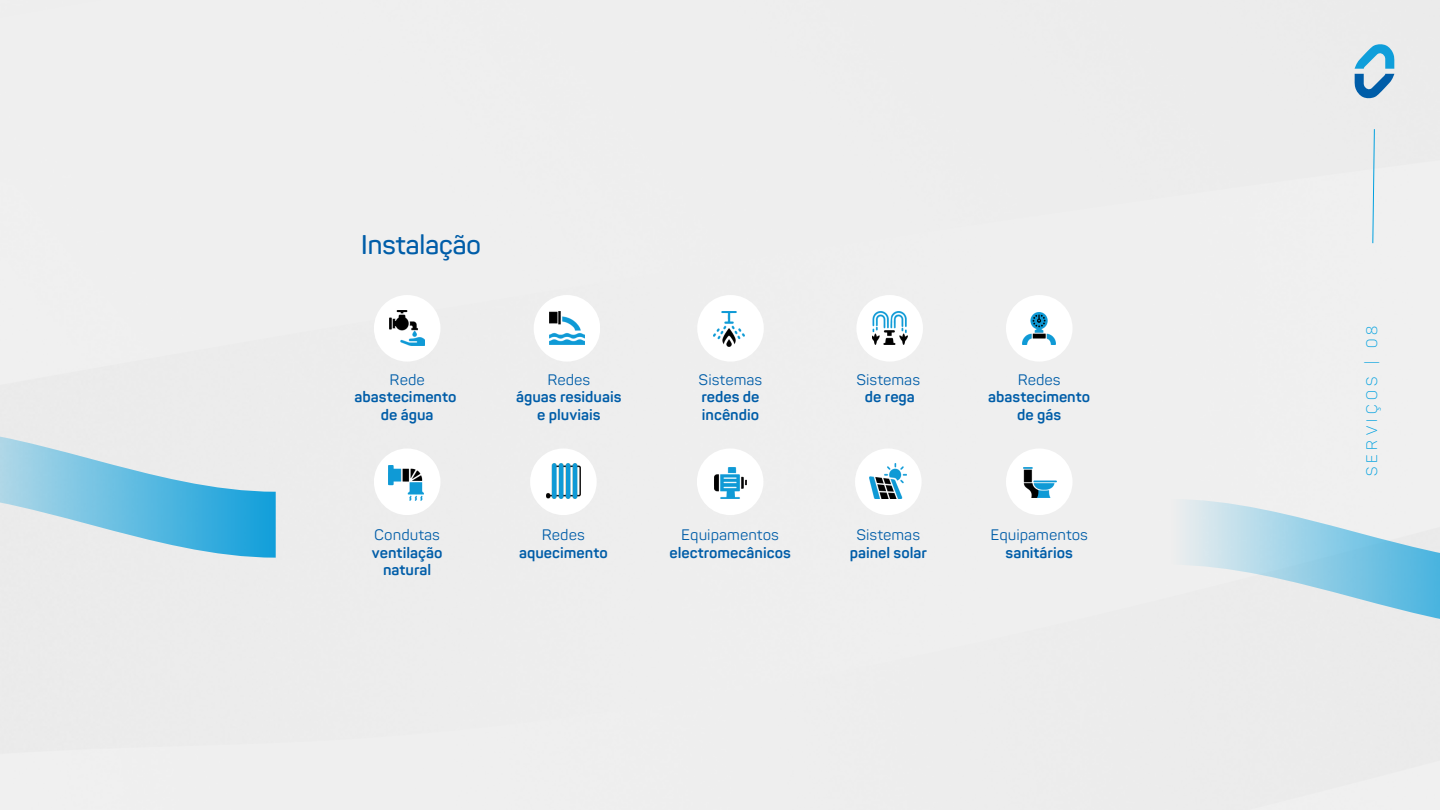
<style>
.page{position:relative;width:1440px;height:810px;background:#fff}
.page>*{position:absolute;margin:0;border:0;box-sizing:border-box;transform-origin:0 0}
.t1{font:600 26.7px "Panton";color:#005da8}
.t2{font:700 15px/17.2px "Panton";color:#005da8;text-align:center}
.t3{font:15px "Panton";color:#005da8}
.t4{font:300 15px "Panton";letter-spacing:.3em;color:#00a0df}
</style>
<div class="page">
<svg style="left:1372px;top:128px;width:3px;height:116px"></svg>
<svg style="left:0;top:426px;width:276px;height:132px;background:#a5d3e6"></svg>
<svg style="left:1170px;top:499px;width:270px;height:132px"></svg>
<svg style="left:1355px;top:44px;width:39px;height:54px;background:#81b8d7"></svg>
<img style="left:549px;top:312px;width:36px;height:33px">
<img style="left:872px;top:312px;width:35px;height:33px">
<img style="left:390px;top:311px;width:35px;height:34px">
<img style="left:714px;top:312px;width:31px;height:34px">
<img style="left:715px;top:467px;width:31px;height:32px">
<img style="left:1024px;top:467px;width:32px;height:31px">
<img style="left:388px;top:466px;width:35px;height:34px">
<img style="left:547px;top:464px;width:33px;height:34px">
<img style="left:869px;top:463px;width:38px;height:35px">
<img style="left:1023px;top:313px;width:33px;height:32px">
<h1 class="t1" style="left:361px;top:229px;width:121px">Instalação</h1>
<p class="t3" style="left:390px;top:371px;width:37px">Rede</p>
<p class="t2" style="left:355px;top:389px;width:104px">abastecimento de água</p>
<p class="t3" style="left:374px;top:526px;width:67px">Condutas</p>
<p class="t2" style="left:372px;top:544px;width:72px">ventilação natural</p>
<p class="t3" style="left:547px;top:371px;width:44px">Redes</p>
<p class="t2" style="left:516px;top:389px;width:107px">águas residuais e pluviais</p>
<p class="t3" style="left:542px;top:526px;width:44px">Redes</p>
<p class="t2" style="left:519px;top:544px;width:90px">aquecimento</p>
<p class="t3" style="left:699px;top:371px;width:65px">Sistemas</p>
<p class="t2" style="left:701px;top:389px;width:60px;text-align:left">redes de incêndio</p>
<p class="t3" style="left:681px;top:526px;width:99px">Equipamentos</p>
<p class="t2" style="left:669px;top:544px;width:123px">electromecânicos</p>
<p class="t3" style="left:856px;top:371px;width:65px">Sistemas</p>
<p class="t2" style="left:865px;top:389px;width:52px">de rega</p>
<p class="t3" style="left:856px;top:526px;width:65px">Sistemas</p>
<p class="t2" style="left:850px;top:544px;width:79px">painel solar</p>
<p class="t3" style="left:1018px;top:371px;width:44px">Redes</p>
<p class="t2" style="left:988px;top:389px;width:104px">abastecimento de gás</p>
<p class="t3" style="left:990px;top:526px;width:99px">Equipamentos</p>
<p class="t2" style="left:1006px;top:544px;width:69px">sanitários</p>
<p class="t4" style="left:1363px;top:476px;width:153px;rotate:-90deg">SERVIÇOS | 08</p>
</div>
